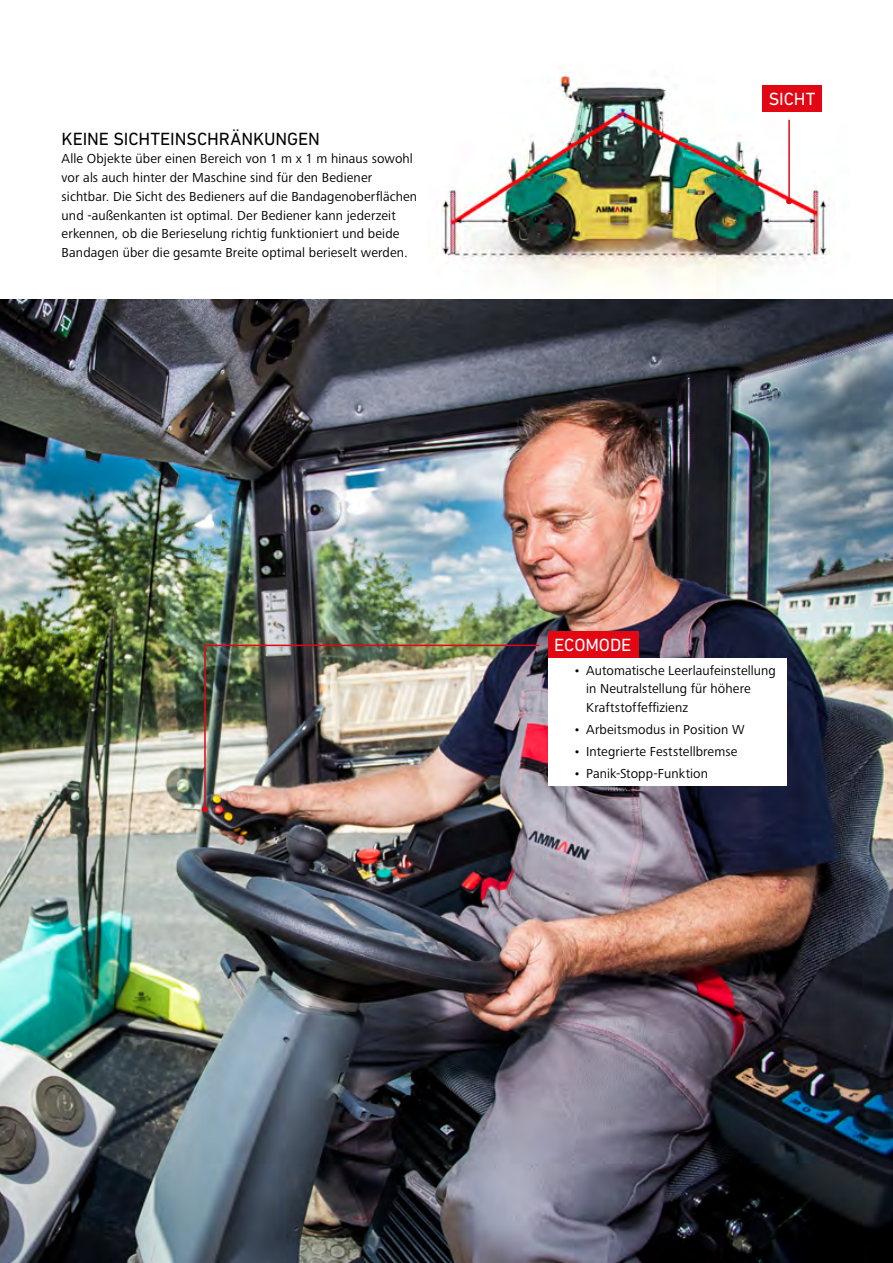
<style>
.page{position:relative;width:893px;height:1263px;background:#fff}
.page>*{position:absolute;margin:0;border:0;box-sizing:border-box;transform-origin:0 0}
.t1{font:18px "DIN Next LT Pro";letter-spacing:-.005em;color:#000}
.t2{font:18px "DIN Next LT Pro";letter-spacing:-.005em;color:#fff}
.t3{font:13.5px/18.8px "Frutiger Next LTW1 G";letter-spacing:.01em;color:#000}
</style>
<div class="page">
<img style="left:428px;top:68px;width:421px;height:232px">
<img style="left:0;top:300px;width:893px;height:963px">
<div style="left:762px;top:85px;width:60px;height:26px;background:#e30613"></div>
<div style="left:548px;top:631px;width:90px;height:27px;background:#e30613"></div>
<hr style="left:788px;top:120px;width:2px;height:81px;background:#e30613">
<svg style="left:786px;top:198px;width:6px;height:6px"></svg>
<div style="left:548px;top:658px;width:239px;height:127px;background:#fff"></div>
<img style="left:203px;top:644px;width:338px;height:167px">
<svg style="left:202px;top:806px;width:6px;height:6px"></svg>
<h1 class="t1" style="left:62px;top:128px;width:260px">KEINE SICHTEINSCHRÄNKUNGEN</h1>
<p class="t3" style="left:62px;top:150px;width:357px">Alle Objekte über einen Bereich von 1 m x 1 m hinaus sowohl vor als auch hinter der Maschine sind für den Bediener sichtbar. Die Sicht des Bedieners auf die Bandagenoberflächen und -außenkanten ist optimal. Der Bediener kann jederzeit erkennen, ob die Berieselung richtig funktioniert und beide Bandagen über die gesamte Breite optimal berieselt werden.</p>
<h1 class="t2" style="left:769px;top:88px;width:48px">SICHT</h1>
<h1 class="t2" style="left:554px;top:635px;width:79px">ECOMODE</h1>
<p class="t3" style="left:586px;top:661px;width:191px;text-indent:-13px">• Automatische Leerlaufeinstellung in Neutralstellung für höhere<br>Kraftstoffeffizienz</p>
<p class="t3" style="left:573px;top:721px;width:173px">• Arbeitsmodus in Position W</p>
<p class="t3" style="left:573px;top:743px;width:165px">• Integrierte Feststellbremse</p>
<p class="t3" style="left:573px;top:765px;width:136px">• Panik-Stopp-Funktion</p>
</div>
